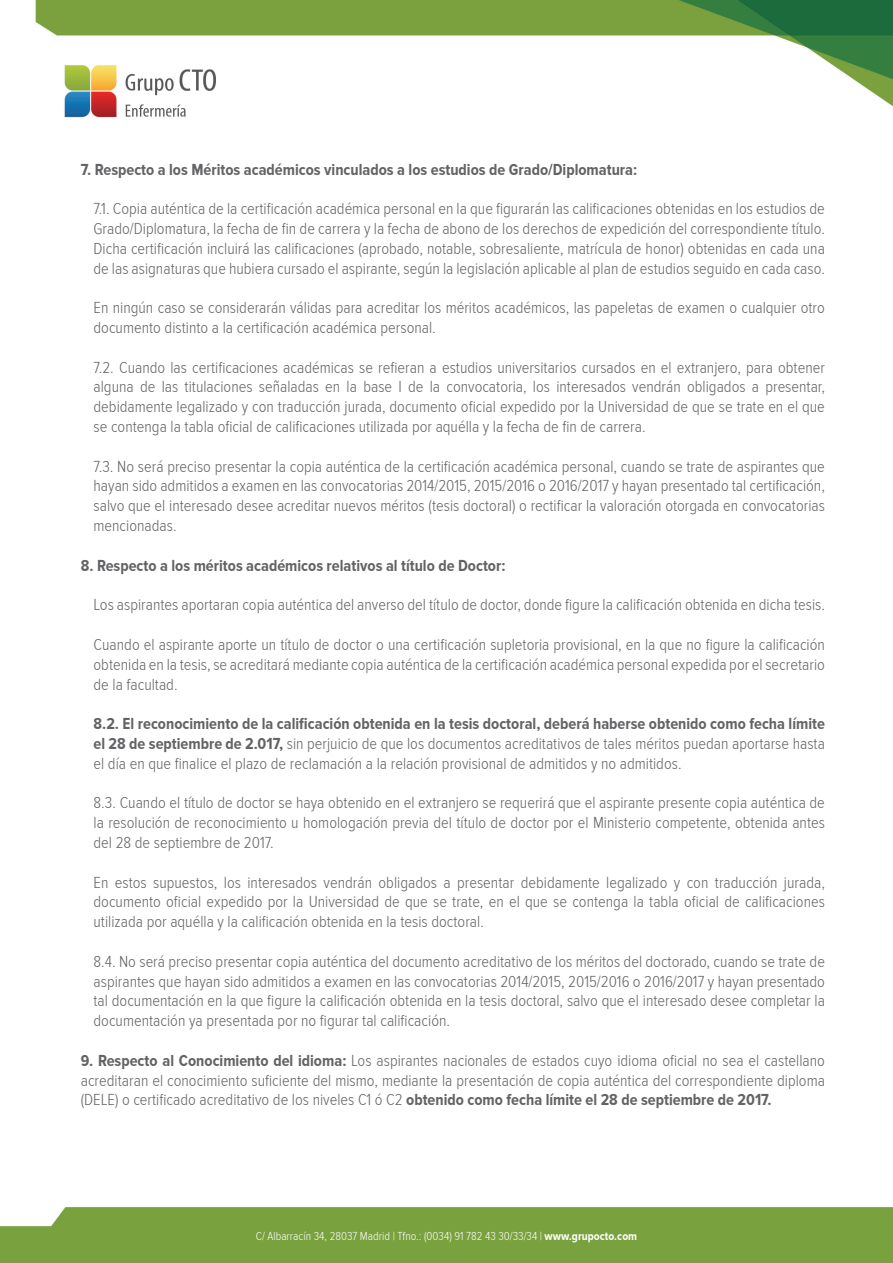
<style>
.page{position:relative;width:893px;height:1263px;background:#fff}
.page>*{position:absolute;margin:0;border:0;box-sizing:border-box;transform-origin:0 0}
.Texto_Basico{font:300 16.5px/19.8px "Proxima Nova Cond";color:#636366;text-align:justify}
.Texto_Basico-2{font:700 16.5px "Proxima Nova Cond";color:#636366}
.t1{font:300 12px "Proxima Nova Cond";color:#fff}
.s1{font-weight:700}
</style>
<div class="page">
<div style="left:0;top:1207px;width:893px;height:56px;background:#79a13e"></div>
<img style="left:35px;top:0;width:858px;height:118px">
<p class="Texto_Basico-2" style="left:81px;top:160px;width:558px">7. Respecto a los Méritos académicos vinculados a los estudios de Grado/Diplomatura:</p>
<p class="Texto_Basico" style="left:94px;top:199px;width:733px">7.1. Copia auténtica de la certificación académica personal en la que figurarán las calificaciones obtenidas en los estudios de Grado/Diplomatura, la fecha de fin de carrera y la fecha de abono de los derechos de expedición del correspondiente título.<br>Dicha certificación incluirá las calificaciones (aprobado, notable, sobresaliente, matrícula de honor) obtenidas en cada una de las asignaturas que hubiera cursado el aspirante, según la legislación aplicable al plan de estudios seguido en cada caso.</p>
<p class="Texto_Basico" style="left:94px;top:298px;width:733px">En ningún caso se considerarán válidas para acreditar los méritos académicos, las papeletas de examen o cualquier otro documento distinto a la certificación académica personal.</p>
<p class="Texto_Basico" style="left:94px;top:357px;width:733px">7.2. Cuando las certificaciones académicas se refieran a estudios universitarios cursados en el extranjero, para obtener alguna de las titulaciones señaladas en la base I de la convocatoria, los interesados vendrán obligados a presentar, debidamente legalizado y con traducción jurada, documento oficial expedido por la Universidad de que se trate en el que se contenga la tabla oficial de calificaciones utilizada por aquélla y la fecha de fin de carrera.</p>
<p class="Texto_Basico" style="left:94px;top:456px;width:733px">7.3. No será preciso presentar la copia auténtica de la certificación académica personal, cuando se trate de aspirantes que hayan sido admitidos a examen en las convocatorias 2014/2015, 2015/2016 o 2016/2017 y hayan presentado tal certificación, salvo que el interesado desee acreditar nuevos méritos (tesis doctoral) o rectificar la valoración otorgada en convocatorias mencionadas.</p>
<p class="Texto_Basico-2" style="left:81px;top:556px;width:426px">8. Respecto a los méritos académicos relativos al título de Doctor:</p>
<p class="Texto_Basico" style="left:94px;top:595px;width:733px">Los aspirantes aportaran copia auténtica del anverso del título de doctor, donde figure la calificación obtenida en dicha tesis.</p>
<p class="Texto_Basico" style="left:94px;top:634px;width:733px">Cuando el aspirante aporte un título de doctor o una certificación supletoria provisional, en la que no figure la calificación obtenida en la tesis, se acreditará mediante copia auténtica de la certificación académica personal expedida por el secretario de la facultad.</p>
<p class="Texto_Basico" style="left:94px;top:714px;width:733px"><span class="s1">8.2. El reconocimiento de la calificación obtenida en la tesis doctoral, deberá haberse obtenido como fecha límite el 28 de septiembre de 2.017,</span> sin perjuicio de que los documentos acreditativos de tales méritos puedan aportarse hasta el día en que finalice el plazo de reclamación a la relación provisional de admitidos y no admitidos.</p>
<p class="Texto_Basico" style="left:94px;top:793px;width:733px">8.3. Cuando el título de doctor se haya obtenido en el extranjero se requerirá que el aspirante presente copia auténtica de la resolución de reconocimiento u homologación previa del título de doctor por el Ministerio competente, obtenida antes del 28 de septiembre de 2017.</p>
<p class="Texto_Basico" style="left:94px;top:872px;width:733px">En estos supuestos, los interesados vendrán obligados a presentar debidamente legalizado y con traducción jurada, documento oficial expedido por la Universidad de que se trate, en el que se contenga la tabla oficial de calificaciones utilizada por aquélla y la calificación obtenida en la tesis doctoral.</p>
<p class="Texto_Basico" style="left:94px;top:951px;width:733px">8.4. No será preciso presentar copia auténtica del documento acreditativo de los méritos del doctorado, cuando se trate de aspirantes que hayan sido admitidos a examen en las convocatorias 2014/2015, 2015/2016 o 2016/2017 y hayan presentado tal documentación en la que figure la calificación obtenida en la tesis doctoral, salvo que el interesado desee completar la documentación ya presentada por no figurar tal calificación.</p>
<p class="Texto_Basico" style="left:81px;top:1050px;width:746px"><span class="s1">9. Respecto al Conocimiento del idioma:</span> Los aspirantes nacionales de estados cuyo idioma oficial no sea el castellano acreditaran el conocimiento suficiente del mismo, mediante la presentación de copia auténtica del correspondiente diploma (DELE) o certificado acreditativo de los niveles C1 ó C2 <span class="s1">obtenido como fecha límite el 28 de septiembre de 2017.</span></p>
<p class="t1" style="left:256px;top:1229px;width:383px">C/ Albarracín 34, 28037 Madrid | Tfno.: (0034) 91 782 43 30/33/34 | <span class="s1">www.grupocto.com</span></p>
</div>
